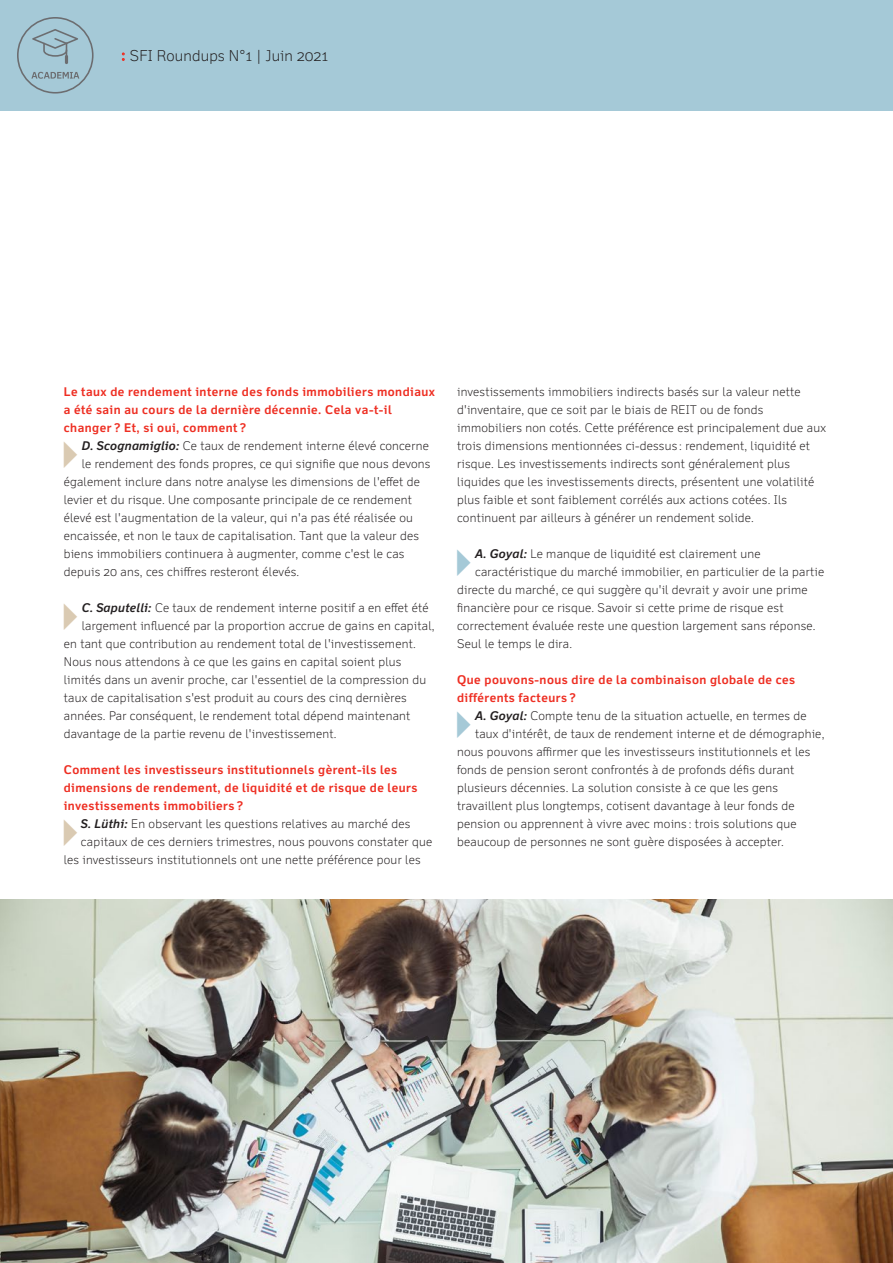
<style>
.page{position:relative;width:893px;height:1263px;background:#fff}
.page>*{position:absolute;margin:0;border:0;box-sizing:border-box;transform-origin:0 0}
.t1{font:300 15px "Felbridge Pro";letter-spacing:.01em;color:#231f20}
.Copy{font:300 12px/18px "Felbridge Pro";letter-spacing:.02em;color:#231f20}
.Subtitle_ohne_absatz{font:700 12px/18px "Felbridge Pro";letter-spacing:.04em;color:#ee2e22}
.s1{font-family:"New Baskerville Std";font-weight:400;font-size:16.5px;color:#ee2e22}
.s2{font-weight:700;font-style:italic}
</style>
<div class="page">
<div style="left:0;top:0;width:893px;height:111px;background:#a5c9d7"></div>
<svg style="left:17px;top:17px;width:77px;height:77px"></svg>
<img style="left:0;top:899px;width:893px;height:364px">
<p class="t1" style="left:121px;top:47px;width:208px"><span class="s1">:</span> SFI Roundups N°1 | Juin 2021</p>
<p class="Subtitle_ohne_absatz" style="left:64px;top:382px;width:373px">Le taux de rendement interne des fonds immobiliers mondiaux a été sain au cours de la dernière décennie. Cela va-t-il changer ? Et, si oui, comment ?</p>
<p class="Copy" style="left:82px;top:436px;width:349px"><span class="s2">D. Scognamiglio:</span> Ce taux de rendement interne élevé concerne</p>
<p class="Copy" style="left:82px;top:454px;width:350px">le rendement des fonds propres, ce qui signifie que nous devons</p>
<p class="Copy" style="left:64px;top:472px;width:358px">également inclure dans notre analyse les dimensions de l'effet de</p>
<p class="Copy" style="left:64px;top:490px;width:350px">levier et du risque. Une composante principale de ce rendement</p>
<p class="Copy" style="left:64px;top:508px;width:351px">élevé est l'augmentation de la valeur, qui n'a pas été réalisée ou</p>
<p class="Copy" style="left:64px;top:526px;width:357px">encaissée, et non le taux de capitalisation. Tant que la valeur des</p>
<p class="Copy" style="left:64px;top:544px;width:342px">biens immobiliers continuera à augmenter, comme c'est le cas</p>
<p class="Copy" style="left:64px;top:562px;width:237px">depuis 20 ans, ces chiffres resteront élevés.</p>
<p class="Copy" style="left:82px;top:598px;width:348px"><span class="s2">C. Saputelli:</span> Ce taux de rendement interne positif a en effet été</p>
<p class="Copy" style="left:82px;top:616px;width:354px">largement influencé par la proportion accrue de gains en capital,</p>
<p class="Copy" style="left:64px;top:634px;width:354px">en tant que contribution au rendement total de l'investissement.</p>
<p class="Copy" style="left:64px;top:652px;width:339px">Nous nous attendons à ce que les gains en capital soient plus</p>
<p class="Copy" style="left:64px;top:670px;width:364px">limités dans un avenir proche, car l'essentiel de la compression du</p>
<p class="Copy" style="left:64px;top:688px;width:344px">taux de capitalisation s'est produit au cours des cinq dernières</p>
<p class="Copy" style="left:64px;top:706px;width:348px">années. Par conséquent, le rendement total dépend maintenant</p>
<p class="Copy" style="left:64px;top:724px;width:274px">davantage de la partie revenu de l'investissement.</p>
<p class="Subtitle_ohne_absatz" style="left:64px;top:760px;width:355px">Comment les investisseurs institutionnels gèrent-ils les dimensions de rendement, de liquidité et de risque de leurs investissements immobiliers ?</p>
<p class="Copy" style="left:81px;top:814px;width:331px"><span class="s2">S. Lüthi:</span> En observant les questions relatives au marché des</p>
<p class="Copy" style="left:81px;top:832px;width:353px">capitaux de ces derniers trimestres, nous pouvons constater que</p>
<p class="Copy" style="left:64px;top:850px;width:358px">les investisseurs institutionnels ont une nette préférence pour les</p>
<p class="Copy" style="left:457px;top:382px;width:370px">investissements immobiliers indirects basés sur la valeur nette d'inventaire, que ce soit par le biais de REIT ou de fonds immobiliers non cotés. Cette préférence est principalement due aux trois dimensions mentionnées ci-dessus : rendement, liquidité et risque. Les investissements indirects sont généralement plus liquides que les investissements directs, présentent une volatilité plus faible et sont faiblement corrélés aux actions cotées. Ils continuent par ailleurs à générer un rendement solide.</p>
<p class="Copy" style="left:475px;top:544px;width:287px"><span class="s2">A. Goyal:</span> Le manque de liquidité est clairement une</p>
<p class="Copy" style="left:475px;top:562px;width:351px">caractéristique du marché immobilier, en particulier de la partie</p>
<p class="Copy" style="left:457px;top:580px;width:352px">directe du marché, ce qui suggère qu'il devrait y avoir une prime</p>
<p class="Copy" style="left:457px;top:598px;width:328px">financière pour ce risque. Savoir si cette prime de risque est</p>
<p class="Copy" style="left:457px;top:616px;width:360px">correctement évaluée reste une question largement sans réponse.</p>
<p class="Copy" style="left:457px;top:634px;width:117px">Seul le temps le dira.</p>
<p class="Subtitle_ohne_absatz" style="left:457px;top:670px;width:340px">Que pouvons-nous dire de la combinaison globale de ces différents facteurs ?</p>
<p class="Copy" style="left:475px;top:706px;width:333px"><span class="s2">A. Goyal:</span> Compte tenu de la situation actuelle, en termes de</p>
<p class="Copy" style="left:475px;top:724px;width:351px">taux d'intérêt, de taux de rendement interne et de démographie,</p>
<p class="Copy" style="left:457px;top:742px;width:355px">nous pouvons affirmer que les investisseurs institutionnels et les</p>
<p class="Copy" style="left:457px;top:760px;width:339px">fonds de pension seront confrontés à de profonds défis durant</p>
<p class="Copy" style="left:457px;top:778px;width:322px">plusieurs décennies. La solution consiste à ce que les gens</p>
<p class="Copy" style="left:457px;top:796px;width:339px">travaillent plus longtemps, cotisent davantage à leur fonds de</p>
<p class="Copy" style="left:457px;top:814px;width:341px">pension ou apprennent à vivre avec moins : trois solutions que</p>
<p class="Copy" style="left:457px;top:832px;width:328px">beaucoup de personnes ne sont guère disposées à accepter.</p>
</div>
